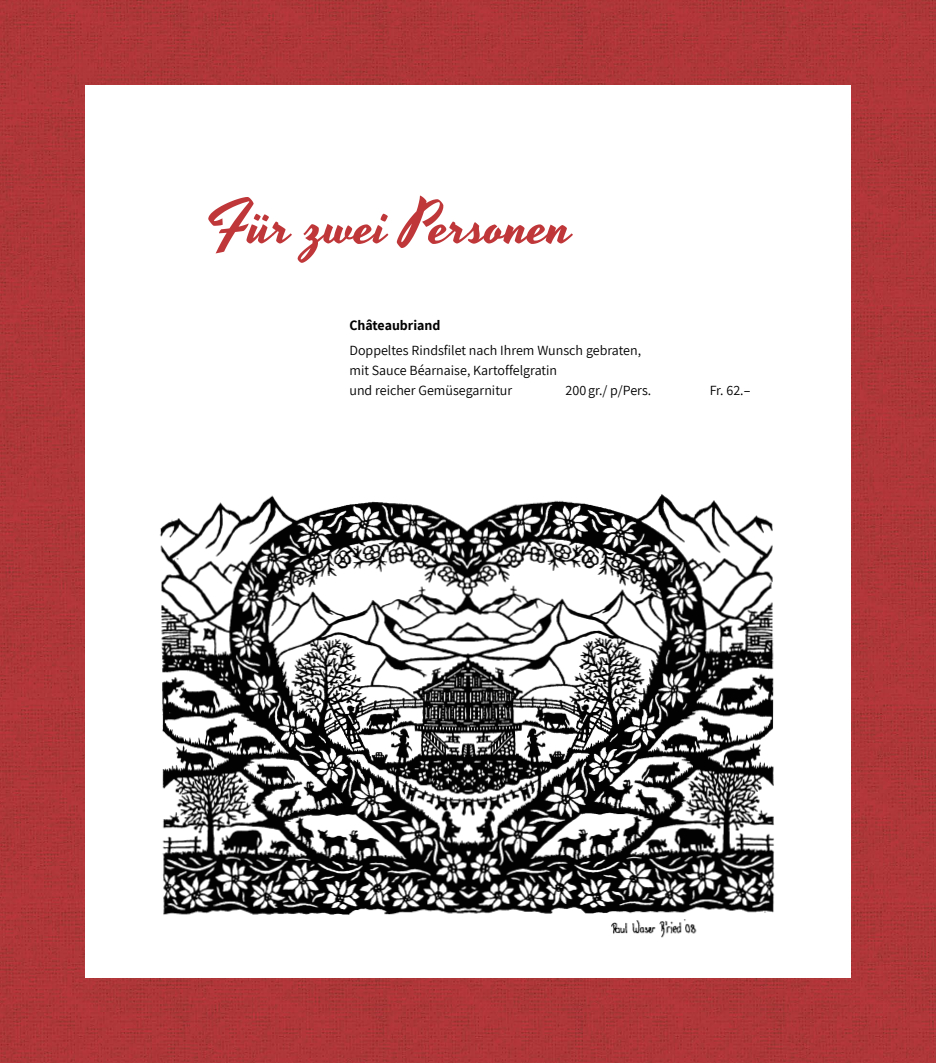
<style>
.page{position:relative;width:936px;height:1063px;background:#fff}
.page>*{position:absolute;margin:0;border:0;box-sizing:border-box;transform-origin:0 0}
.t1{font:59px "Yesteryear";color:#c0373a}
.t2{font:14px/20px "Assistant";color:#000}
.t3{font:700 14px "Assistant";color:#000}
</style>
<div class="page">
<img style="left:0;top:0;width:935px;height:1063px">
<div style="left:85px;top:85px;width:765px;height:893px;background:#fff"></div>
<img style="left:160px;top:494px;width:615px;height:444px">
<h1 class="t1" style="left:206px;top:184px;width:368px">Für zwei Personen</h1>
<p class="t3" style="left:349px;top:315px;width:92px">Châteaubriand</p>
<p class="t2" style="left:349px;top:340px;width:293px">Doppeltes Rindsfilet nach Ihrem Wunsch gebraten, mit Sauce Béarnaise, Kartoffelgratin<br>und reicher Gemüsegarnitur</p>
<p class="t2" style="left:565px;top:380px;width:87px">200 gr./ p/Pers.</p>
<p class="t2" style="left:709px;top:380px;width:42px">Fr. 62.–</p>
</div>
